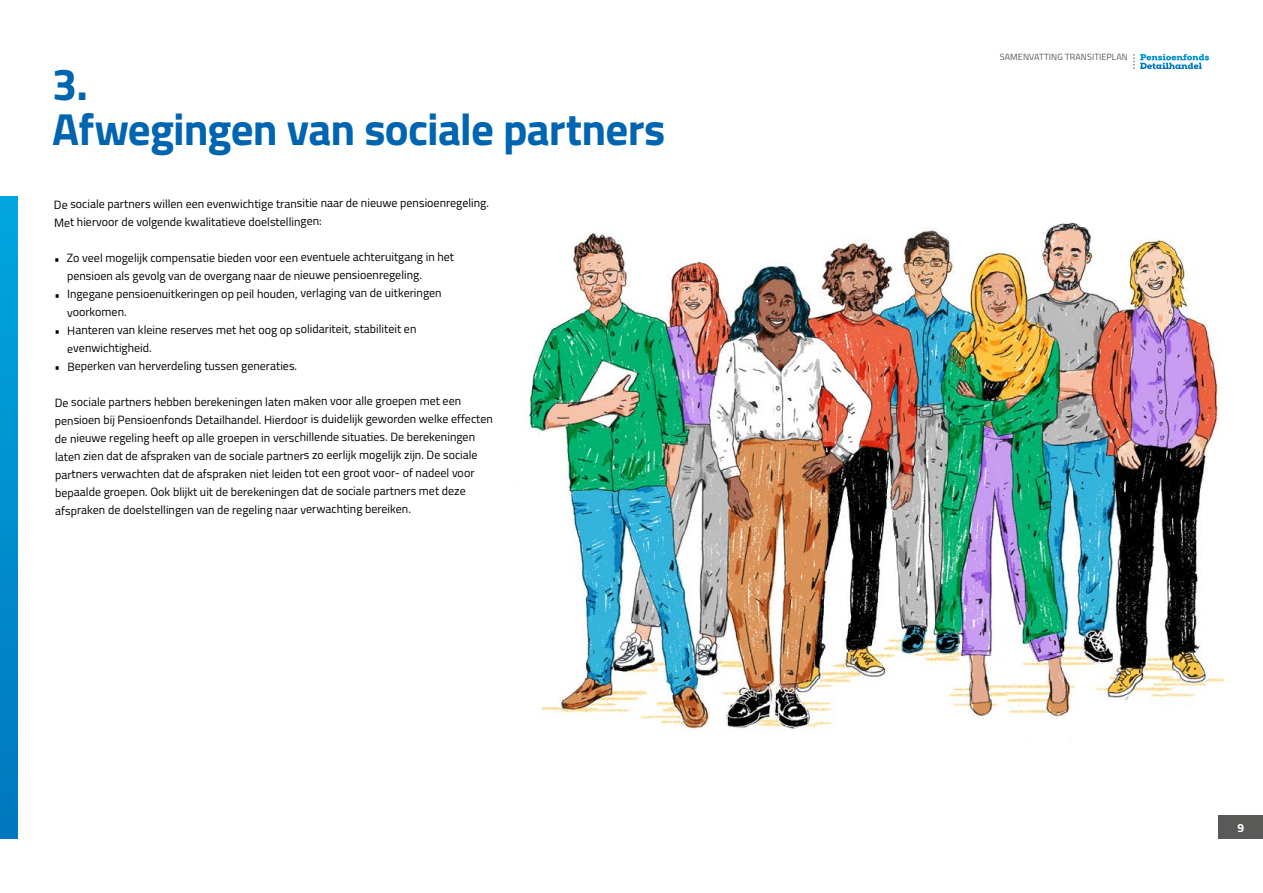
<style>
.page{position:relative;width:1263px;height:893px;background:#fff}
.page>*{position:absolute;margin:0;border:0;box-sizing:border-box;transform-origin:0 0}
.t1{font:700 45px/45px "Titillium";letter-spacing:-.02em;color:#0065b0}
.t2{font:12px/18px "Titillium";letter-spacing:-.005em;color:#000}
.t3{font:700 12px "Titillium";color:#fff}
.t4{font:9px "Titillium";letter-spacing:.01em;color:#595958}
</style>
<div class="page">
<img style="left:527px;top:222px;width:699px;height:509px">
<div style="left:1218px;top:815px;width:45px;height:24px;background:#595958"></div>
<svg style="left:1134px;top:54px;width:75px;height:15px"></svg>
<div style="left:0;top:197px;width:17px;height:642px;background:#00a5e0"></div>
<div style="left:0;top:217px;width:17px;height:622px;background:linear-gradient(to bottom,#00a6e0,#0077be)"></div>
<h1 class="t1" style="left:52px;top:59px;width:615px">3.<br>Afwegingen van sociale partners</h1>
<p class="t2" style="left:54px;top:194px;width:437px">De sociale partners willen een evenwichtige transitie naar de nieuwe pensioenregeling.<br>Met hiervoor de volgende kwalitatieve doelstellingen:</p>
<p class="t2" style="left:67px;top:248px;width:389px;text-indent:-13px">• Zo veel mogelijk compensatie bieden voor een eventuele achteruitgang in het pensioen als gevolg van de overgang naar de nieuwe pensioenregeling.</p>
<p class="t2" style="left:67px;top:284px;width:376px;line-height:18.8px;text-indent:-13px">• Ingegane pensioenuitkeringen op peil houden, verlaging van de uitkeringen voorkomen.</p>
<p class="t2" style="left:67px;top:320px;width:351px;line-height:18.6px;text-indent:-13px">• Hanteren van kleine reserves met het oog op solidariteit, stabiliteit en evenwichtigheid.</p>
<p class="t2" style="left:55px;top:356px;width:244px">• Beperken van herverdeling tussen generaties.</p>
<p class="t2" style="left:55px;top:392px;width:440px">De sociale partners hebben berekeningen laten maken voor alle groepen met een pensioen bij Pensioenfonds Detailhandel. Hierdoor is duidelijk geworden welke effecten de nieuwe regeling heeft op alle groepen in verschillende situaties. De berekeningen laten zien dat de afspraken van de sociale partners zo eerlijk mogelijk zijn. De sociale partners verwachten dat de afspraken niet leiden tot een groot voor- of nadeel voor bepaalde groepen. Ook blijkt uit de berekeningen dat de sociale partners met deze afspraken de doelstellingen van de regeling naar verwachting bereiken.</p>
<p class="t4" style="left:1000px;top:50px;width:129px">SAMENVATTING TRANSITIEPLAN</p>
<p class="t3" style="left:1237px;top:818px;width:8px">9</p>
</div>
